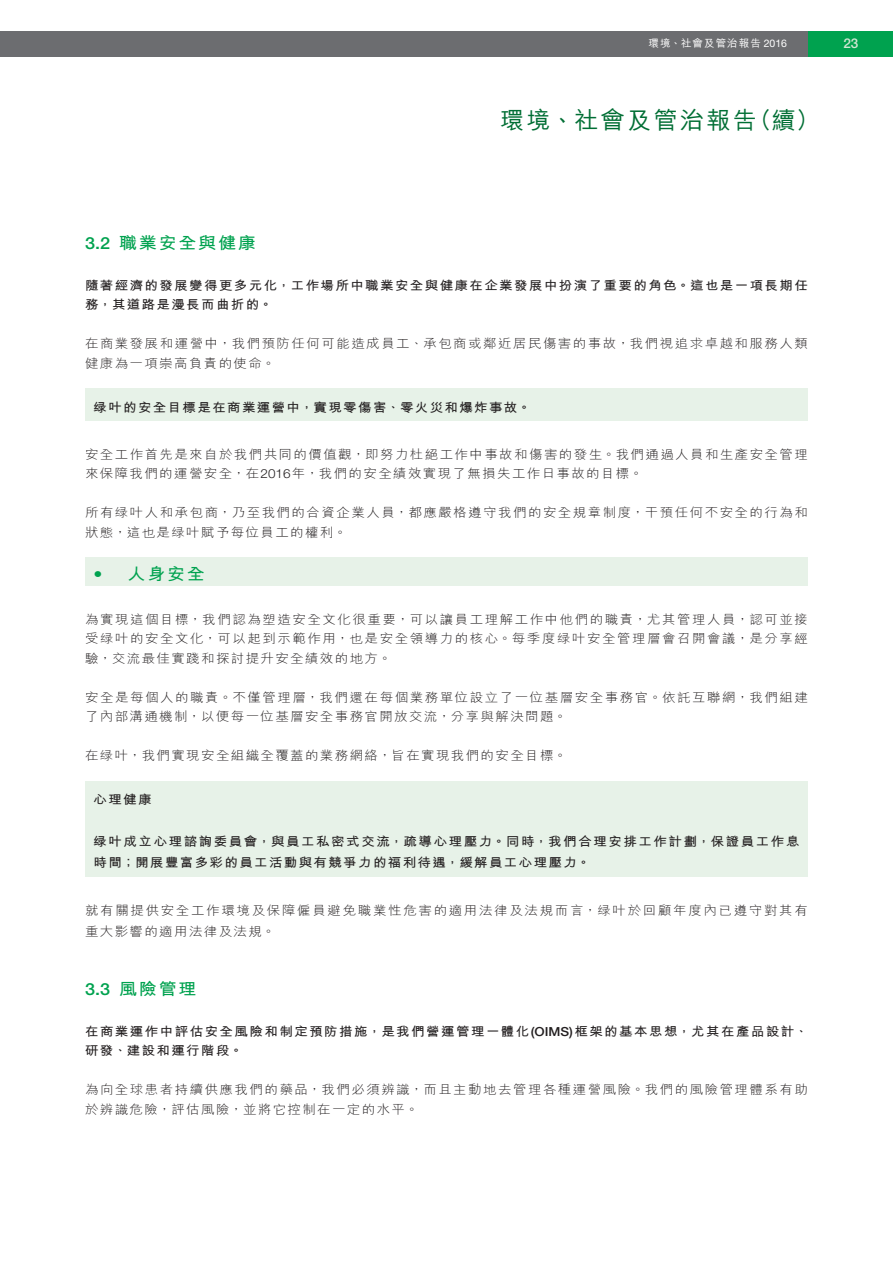
<style>
.page{position:relative;width:893px;height:1263px;background:#fff}
.page>*{position:absolute;margin:0;border:0;box-sizing:border-box;transform-origin:0 0}
.t1{font:500 24px "M Hei HK";letter-spacing:.1em;color:#006e34}
.t2{font:700 16.65px "M Hei HK";letter-spacing:.1em;color:#00a24f;scale:1.08 1}
.t3{font:500 13.5px "Helvetica Neue LT Std";color:#d1e6d3}
.t4{font:300 12.45px/19.5px "M Hei HK";letter-spacing:.11em;color:#231f20;scale:1.08 1}
.t5{font:700 12.45px/19.5px "M Hei HK";letter-spacing:.105em;color:#231f20;scale:1.08 1}
.t6{font:500 10.5px "M Hei HK";letter-spacing:.1em;color:#fff}
.s1{font-family:"Helvetica Neue LT Std";font-weight:400}
.s2{font-family:"Helvetica Neue LT Std";font-weight:500}
.s3{font-family:"M Hei HKS"}
.s4{font-family:"Helvetica Neue LT Std"}
</style>
<div class="page">
<div style="left:0;top:31px;width:809px;height:25px;background:#6c6d70"></div>
<div style="left:808px;top:31px;width:85px;height:25px;background:#00a24f"></div>
<div style="left:85px;top:389px;width:723px;height:32px;background:#e7f2e8"></div>
<div style="left:85px;top:557px;width:723px;height:29px;background:#e7f2e8"></div>
<div style="left:85px;top:781px;width:723px;height:95px;background:#e7f2e8"></div>
<p class="t6" style="left:648px;top:39px;width:140px">環境、社會及管治報告 <span class="s1">2016</span></p>
<p class="t3" style="left:843px;top:38px;width:17px">23</p>
<h1 class="t1" style="left:500px;top:111px;width:321px">環境、社會及管治報告（續）</h1>
<h2 class="t2" style="left:85px;top:236px;width:160px"><span class="s2">3.2</span> 職業安全與健康</h2>
<p class="t5" style="left:85px;top:277px;width:671px">隨著經濟的發展變得更多元化，工作場所中職業安全與健康在企業發展中扮演了重要的角色。這也是一項長期任務，其道路是漫長而曲折的。</p>
<p class="t4" style="left:85px;top:335px;width:671px">在商業發展和運營中，我們預防任何可能造成員工、承包商或鄰近居民傷害的事故，我們視追求卓越和服務人類健康為一項崇高負責的使命。</p>
<p class="t5" style="left:94px;top:399px;width:407px"><span class="s3">綠葉</span>的安全目標是在商業運營中，實現零傷害、零火災和爆炸事故。</p>
<p class="t4" style="left:85px;top:446px;width:671px">安全工作首先是來自於我們共同的價值觀，即努力杜絕工作中事故和傷害的發生。我們通過人員和生產安全管理來保障我們的運營安全，在<span class="s4">2016</span>年，我們的安全績效實現了無損失工作日事故的目標。</p>
<p class="t4" style="left:85px;top:504px;width:671px">所有<span class="s3">綠葉</span>人和承包商，乃至我們的合資企業人員，都應嚴格遵守我們的安全規章制度，干預任何不安全的行為和狀態，這也是<span class="s3">綠葉</span>賦予每位員工的權利。</p>
<h2 class="t2" style="left:94px;top:568px;width:105px"><span class="s2">•</span> 人身安全</h2>
<p class="t4" style="left:85px;top:611px;width:671px;text-align:justify">為實現這個目標，我們認為塑造安全文化很重要，可以讓員工理解工作中他們的職責，尤其管理人員，認可並接受<span class="s3">綠葉</span>的安全文化，可以起到示範作用，也是安全領導力的核心。每季度<span class="s3">綠葉</span>安全管理層會召開會議，是分享經驗，交流最佳實踐和探討提升安全績效的地方。</p>
<p class="t4" style="left:85px;top:689px;width:671px">安全是每個人的職責。不僅管理層，我們還在每個業務單位設立了一位基層安全事務官。依託互聯網，我們組建了內部溝通機制，以便每一位基層安全事務官開放交流，分享與解決問題。</p>
<p class="t4" style="left:85px;top:747px;width:448px">在<span class="s3">綠葉</span>，我們實現安全組織全覆蓋的業務網絡，旨在實現我們的安全目標。</p>
<p class="t5" style="left:94px;top:791px;width:55px">心理健康</p>
<p class="t5" style="left:94px;top:832px;width:655px;line-height:20.9px"><span class="s3">綠葉</span>成立心理諮詢委員會，與員工私密式交流，疏導心理壓力。同時，我們合理安排工作計劃，保證員工作息時間；開展豐富多彩的員工活動與有競爭力的福利待遇，緩解員工心理壓力。</p>
<p class="t4" style="left:85px;top:901px;width:671px;line-height:20.9px">就有關提供安全工作環境及保障僱員避免職業性危害的適用法律及法規而言，<span class="s3">綠葉</span>於回顧年度內已遵守對其有重大影響的適用法律及法規。</p>
<h2 class="t2" style="left:85px;top:982px;width:105px"><span class="s2">3.3</span> 風險管理</h2>
<p class="t5" style="left:85px;top:1023px;width:671px">在商業運作中評估安全風險和制定預防措施，是我們營運管理一體化<span class="s2">(OIMS)</span>框架的基本思想，尤其在產品設計、研發、建設和運行階段。</p>
<p class="t4" style="left:85px;top:1082px;width:671px">為向全球患者持續供應我們的藥品，我們必須辨識，而且主動地去管理各種運營風險。我們的風險管理體系有助於辨識危險，評估風險，並將它控制在一定的水平。</p>
</div>
